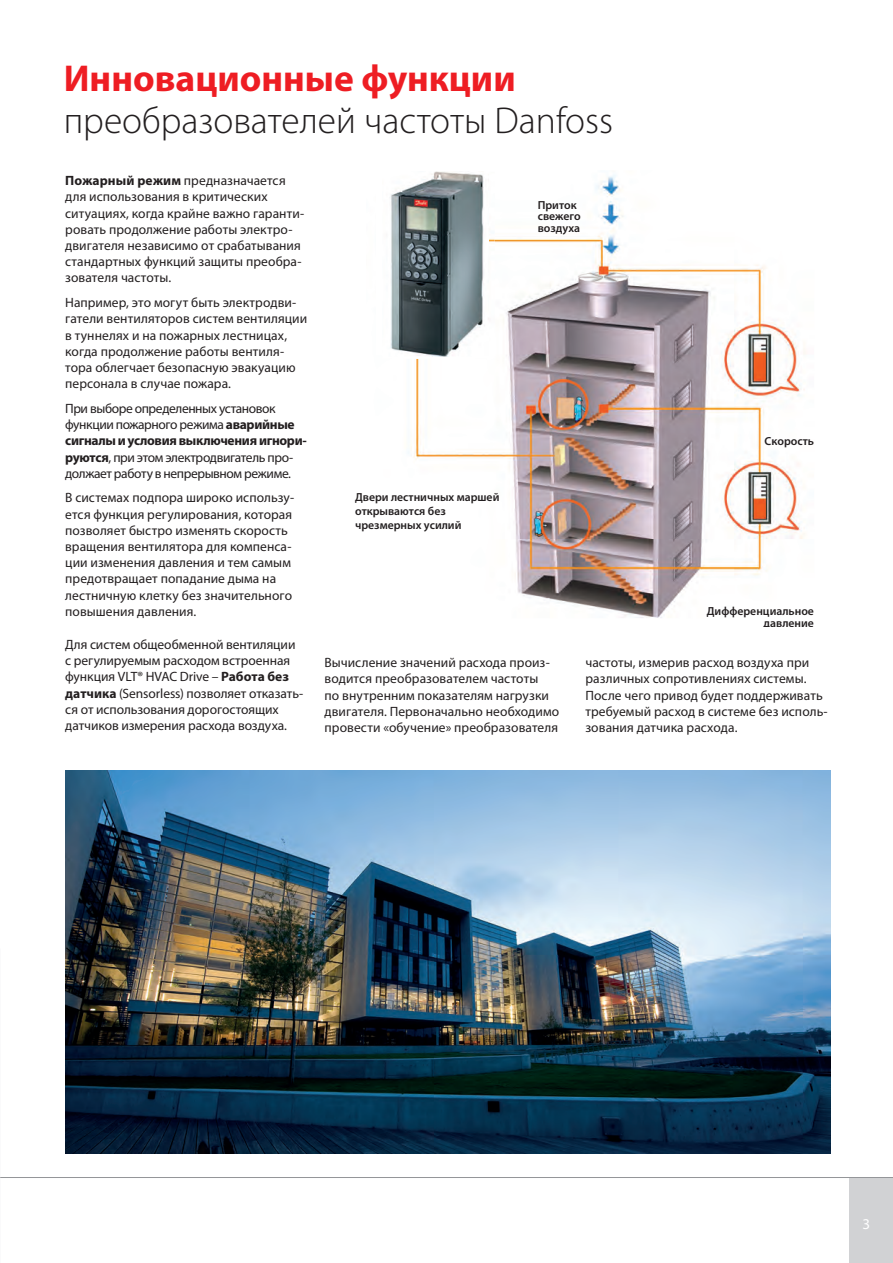
<style>
.page{position:relative;width:893px;height:1263px;background:#fff}
.page>*{position:absolute;margin:0;border:0;box-sizing:border-box;transform-origin:0 0}
.t1{font:300 37.5px "Myriad Pro";color:#231f20}
.t2{font:700 37.5px "Myriad Pro";color:#ee1d23}
.t3{font:15px "Myriad Pro";color:#fff}
.t4{font:13.5px/16.2px "Myriad Pro";letter-spacing:.005em;color:#231f20}
.t5{font:13.5px/16.2px "Myriad Pro";letter-spacing:-.03em;color:#231f20}
.t6{font:600 11.7px/11.7px "Myriad Pro";color:#231f20}
.s1{font-weight:700}
</style>
<div class="page">
<div style="left:849px;top:1178px;width:44px;height:85px;background:#d1d2d4"></div>
<hr style="left:0;top:1177px;width:893px;height:1px;background:#939598">
<img style="left:408px;top:174px;width:398px;height:444px">
<img style="left:408px;top:174px;width:87px;height:185px">
<img style="left:390px;top:172px;width:98px;height:183px">
<img style="left:65px;top:771px;width:766px;height:382px">
<h1 class="t2" style="left:64px;top:54px;width:453px">Инновационные функции</h1>
<h1 class="t1" style="left:64px;top:100px;width:551px">преобразователей частоты Danfoss</h1>
<p class="t4" style="left:65px;top:172px;width:240px"><span class="s1">Пожарный режим</span> предназначается для использования в критических ситуациях, когда крайне важно гаранти&shy;ровать продолжение работы электро&shy;двигателя независимо от срабатывания стандартных функций защиты преобра&shy;зователя частоты.</p>
<p class="t4" style="left:65px;top:294px;width:244px">Например, это могут быть электродви&shy;гатели вентиляторов систем вентиляции в туннелях и на пожарных лестницах, когда продолжение работы вентиля&shy;тора облегчает безопасную эвакуацию персонала в случае пожара.</p>
<p class="t5" style="left:65px;top:400px;width:243px">При выборе определенных установок функции пожарного режима <span class="s1">аварийные сигналы и условия выключения игнори&shy;руются</span>, при этом электродвигатель про&shy;должает работу в непрерывном режиме.</p>
<p class="t4" style="left:65px;top:490px;width:230px">В системах подпора широко использу&shy;ется функция регулирования, которая позволяет быстро изменять скорость вращения вентилятора для компенса&shy;ции изменения давления и тем самым предотвращает попадание дыма на лестничную клетку без значительного повышения давления.</p>
<p class="t4" style="left:65px;top:636px;width:240px">Для систем общеобменной вентиляции с регулируемым расходом встроенная функция VLT® HVAC Drive – <span class="s1">Работа без датчика</span> (Sensorless) позволяет отказать&shy;ся от использования дорогостоящих датчиков измерения расхода воздуха.</p>
<p class="t6" style="left:538px;top:199px;width:45px">Приток свежего воздуха</p>
<p class="t6" style="left:765px;top:435px;width:51px">Скорость</p>
<p class="t6" style="left:355px;top:489px;width:146px;line-height:14.1px">Двери лестничных маршей открываются без чрезмерных усилий</p>
<p class="t6" style="left:707px;top:605px;width:109px;text-align:right">Дифференциальное давление</p>
<p class="t4" style="left:325px;top:654px;width:236px">Вычисление значений расхода произ&shy;водится преобразователем частоты<br>по внутренним показателям нагрузки двигателя. Первоначально необходимо провести «обучение» преобразователя</p>
<p class="t4" style="left:585px;top:654px;width:244px">частоты, измерив расход воздуха при различных сопротивлениях системы.<br>После чего привод будет поддерживать требуемый расход в системе без исполь&shy;зования датчика расхода.</p>
<p class="t3" style="left:862px;top:1215px;width:9px">3</p>
</div>
